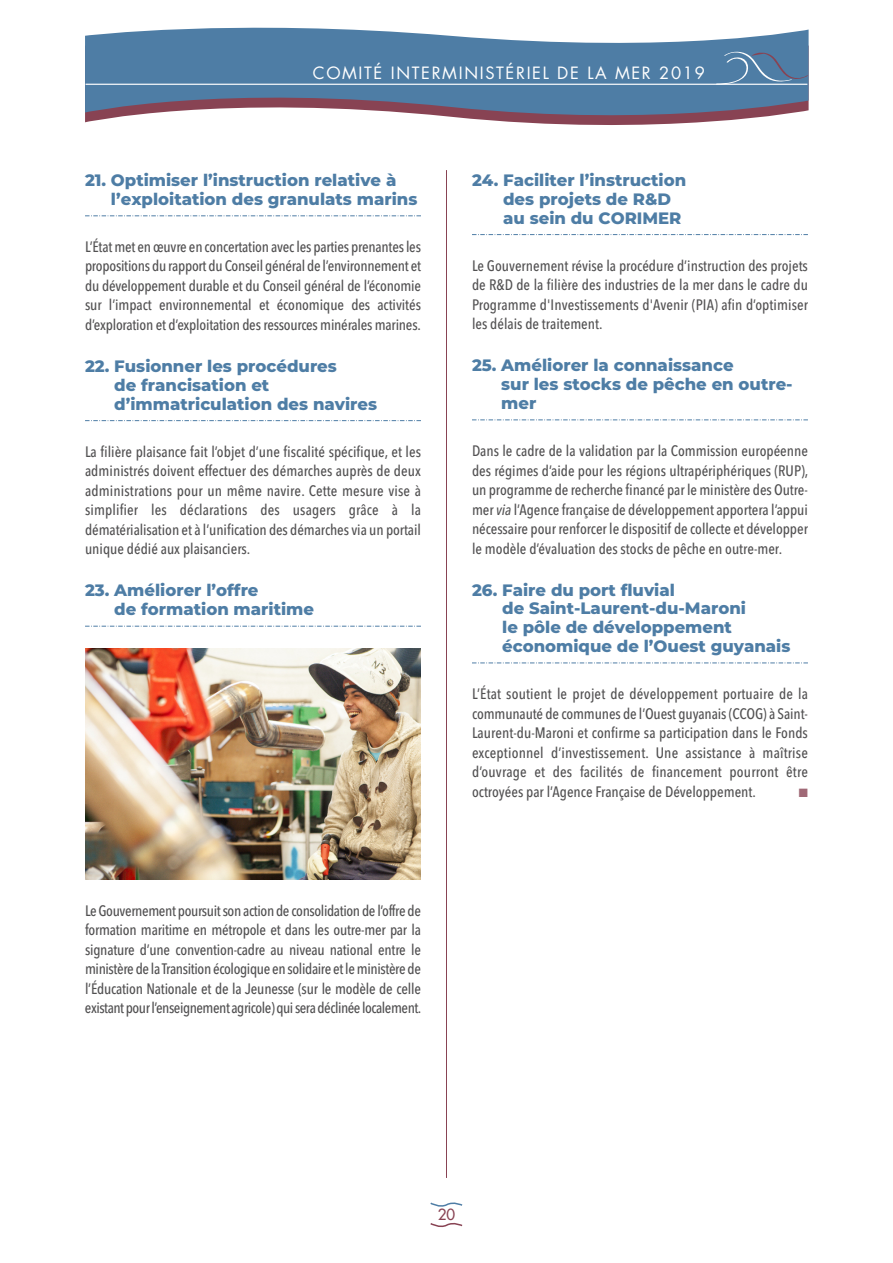
<style>
.page{position:relative;width:893px;height:1263px;background:#fff}
.page>*{position:absolute;margin:0;border:0;box-sizing:border-box;transform-origin:0 0}
.t1{font:800 16.5px/18.8px "Montserrat";color:#4e7da5}
.t2{font:16.5px "Futura Std";letter-spacing:.1em;color:#fff}
.t3{font:500 15px/19.5px "Avenir Next Condensed";color:#525152;text-align:justify}
.t4{font:500 15px "Futura Std";color:#884353}
.t5{font:12px "Zapf Dingbats ITC";color:#a06976}
.s1{font-style:italic}
</style>
<div class="page">
<svg style="left:85px;top:215px;width:336px;height:1px"></svg>
<svg style="left:85px;top:420px;width:336px;height:1px"></svg>
<svg style="left:85px;top:626px;width:336px;height:1px"></svg>
<svg style="left:472px;top:234px;width:336px;height:1px"></svg>
<svg style="left:472px;top:419px;width:336px;height:1px"></svg>
<svg style="left:472px;top:662px;width:336px;height:1px"></svg>
<svg style="left:85px;top:27px;width:724px;height:98px;fill:#4e7da5"></svg>
<svg style="left:716px;top:52px;width:92px;height:33px;background:#5b84a8"></svg>
<hr style="left:86px;top:84px;width:721px;height:1px;background:#fefefe">
<svg style="left:430px;top:1222px;width:33px;height:6px"></svg>
<svg style="left:430px;top:1202px;width:33px;height:5px"></svg>
<hr style="left:446px;top:170px;width:1px;height:1008px;background:#884353">
<img style="left:85px;top:648px;width:336px;height:232px">
<p class="t2" style="left:313px;top:65px;width:394px">COMITÉ INTERMINISTÉRIEL DE LA MER 2019</p>
<p class="t1" style="left:111px;top:172px;width:308px;text-indent:-26px">21. Optimiser l’instruction relative à l’exploitation des granulats marins</p>
<p class="t3" style="left:85px;top:238px;width:337px">L’Étatmet enœuvre en concertation avecles parties prenantesles propositions du rapport du Conseil général de l’environnement et du développement durable et du Conseil général de l’économie sur l’impact environnemental et économique des activités d’exploration et d’exploitation des ressources minérales marines.</p>
<p class="t1" style="left:114px;top:358px;width:264px;text-indent:-29px">22. Fusionner les procédures<br>de francisation et d’immatriculation des navires</p>
<p class="t3" style="left:85px;top:443px;width:337px">La filière plaisance fait l’objet d’une fiscalité spécifique, et les administrés doivent effectuer des démarches auprès de deux administrations pour un même navire. Cette mesure vise à simplifier les déclarations des usagers grâce à la dématérialisation et à l’unification des démarches via un portail unique dédié aux plaisanciers.</p>
<p class="t1" style="left:114px;top:582px;width:201px;text-indent:-29px">23. Améliorer l’offre<br>de formation maritime</p>
<p class="t3" style="left:85px;top:902px;width:338px">LeGouvernement poursuitson action de consolidation de l’offre de formation maritime en métropole et dans les outre-mer par la signature d’une convention-cadre au niveau national entre le ministère de laTransition écologique en solidaire etleministère de l’Éducation Nationale et de la Jeunesse (sur le modèle de celle existantpourl’enseignement agricole)quiseradéclinéelocalement.</p>
<p class="t1" style="left:503px;top:172px;width:185px;text-indent:-31px">24. Faciliter l’instruction des projets de R&amp;D au sein du CORImeR</p>
<p class="t3" style="left:472px;top:257px;width:337px">Le Gouvernement révise la procédure d’instruction des projets de R&amp;D de la filière des industries de la mer dans le cadre du Programme d'Investissements d'Avenir (PIA) afin d’optimiser les délais de traitement.</p>
<p class="t1" style="left:501px;top:357px;width:293px;text-indent:-29px">25. Améliorer la connaissance<br>sur les stocks de pêche en outre&shy;mer</p>
<p class="t3" style="left:472px;top:442px;width:338px">Dans le cadre de la validation par la Commission européenne des régimes d’aide pour les régions ultrapériphériques (RUP), un programme de recherche financé par le ministère des Outre&shy;mer <span class="s1">via</span> l’Agence française de développement apportera l’appui nécessaire pour renforcer le dispositif de collecte et développer le modèle d’évaluation des stocks de pêche en outre-mer.</p>
<p class="t1" style="left:502px;top:582px;width:290px;text-indent:-30px">26. Faire du port fluvial<br>de Saint-Laurent-du-maroni<br>le pôle de développement économique de l’Ouest guyanais</p>
<p class="t3" style="left:472px;top:685px;width:337px">L’État soutient le projet de développement portuaire de la communauté de communes de l’Ouest guyanais (CCOG) à Saint-Laurent-du-Maroni et confirme sa participation dans le Fonds exceptionnel d’investissement. Une assistance à maîtrise d’ouvrage et des facilités de financement pourront être octroyées par l’Agence Française de Développement.</p>
<p class="t5" style="left:799px;top:785px;width:11px">■</p>
<p class="t4" style="left:438px;top:1207px;width:19px">20</p>
</div>
